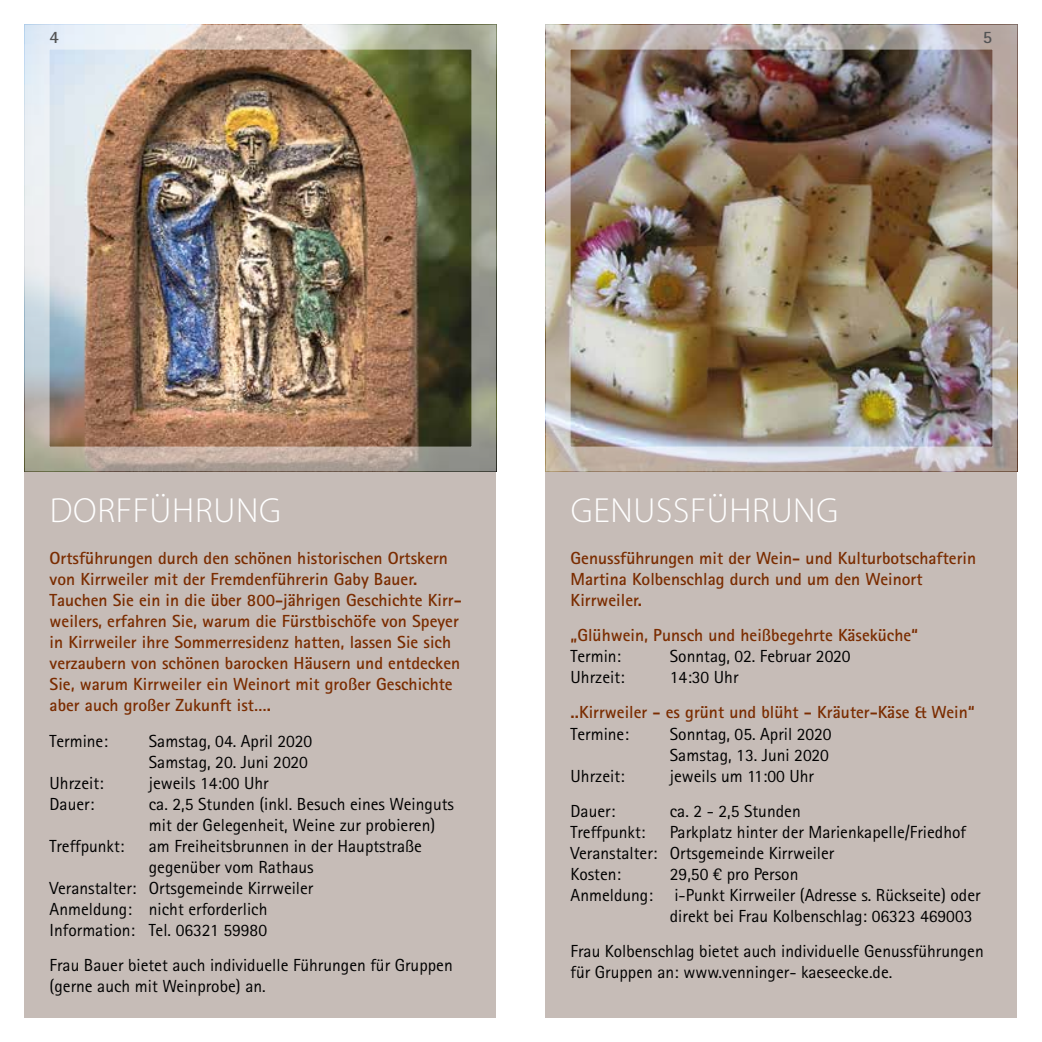
<style>
.page{position:relative;width:1042px;height:1042px;background:#fff}
.page>*{position:absolute;margin:0;border:0;box-sizing:border-box;transform-origin:0 0}
.t1{font:300 35px "Myriad Pro";letter-spacing:.02em;color:#fff}
.t2{font:17.5px/21px "Rotis Sans Serif Std";color:#000}
.t3{font:700 17.5px/21px "Rotis Sans Serif Std";color:#7a2c00}
.t4{font:700 17.5px "Rotis Sans Serif Std";color:#525354}
</style>
<div class="page">
<div style="left:546px;top:25px;width:471px;height:992px;background:#c6bcb7"></div>
<div style="left:25px;top:25px;width:471px;height:992px;background:#c6bcb7"></div>
<img style="left:51px;top:51px;width:419px;height:394px">
<img style="left:572px;top:51px;width:419px;height:394px">
<div style="left:546px;top:25px;width:471px;height:446px;border:25px solid #fff"></div>
<div style="left:25px;top:25px;width:471px;height:446px;border:25px solid #fff"></div>
<p class="t4" style="left:50px;top:26px;width:11px">4</p>
<p class="t4" style="left:983px;top:26px;width:11px">5</p>
<h1 class="t1" style="left:50px;top:490px;width:232px">DORFFÜHRUNG</h1>
<p class="t3" style="left:50px;top:548px;width:414px">Ortsführungen durch den schönen historischen Ortskern von Kirrweiler mit der Fremdenführerin Gaby Bauer.<br>Tauchen Sie ein in die über 800-jährigen Geschichte Kirr&shy;weilers, erfahren Sie, warum die Fürstbischöfe von Speyer in Kirrweiler ihre Sommerresidenz hatten, lassen Sie sich verzaubern von schönen barocken Häusern und entdecken Sie, warum Kirrweiler ein Weinort mit großer Geschichte aber auch großer Zukunft ist….</p>
<p class="t2" style="left:50px;top:730px;width:60px">Termine:</p>
<p class="t2" style="left:149px;top:730px;width:165px">Samstag, 04. April 2020<br>Samstag, 20. Juni 2020</p>
<p class="t2" style="left:50px;top:772px;width:56px">Uhrzeit:</p>
<p class="t2" style="left:149px;top:772px;width:121px">jeweils 14:00 Uhr</p>
<p class="t2" style="left:50px;top:793px;width:46px">Dauer:</p>
<p class="t2" style="left:149px;top:793px;width:307px">ca. 2,5 Stunden (inkl. Besuch eines Weinguts mit der Gelegenheit, Weine zur probieren)</p>
<p class="t2" style="left:50px;top:835px;width:76px">Treffpunkt:</p>
<p class="t2" style="left:149px;top:835px;width:275px">am Freiheitsbrunnen in der Hauptstraße</p>
<p class="t2" style="left:149px;top:856px;width:166px">gegenüber vom Rathaus</p>
<p class="t2" style="left:50px;top:877px;width:265px">Veranstalter: Ortsgemeinde Kirrweiler</p>
<p class="t2" style="left:50px;top:898px;width:219px">Anmeldung: nicht erforderlich</p>
<p class="t2" style="left:50px;top:919px;width:219px">Information: Tel. 06321 59980</p>
<p class="t2" style="left:50px;top:954px;width:405px">Frau Bauer bietet auch individuelle Führungen für Gruppen (gerne auch mit Weinprobe) an.</p>
<h1 class="t1" style="left:571px;top:490px;width:269px">GENUSSFÜHRUNG</h1>
<p class="t3" style="left:570px;top:548px;width:407px">Genussführungen mit der Wein- und Kulturbotschafterin<br>Martina Kolbenschlag durch und um den Weinort<br>Kirrweiler.</p>
<p class="t3" style="left:570px;top:625px;width:349px">„Glühwein, Punsch und heißbegehrte Käseküche“</p>
<p class="t2" style="left:570px;top:646px;width:52px">Termin:</p>
<p class="t2" style="left:670px;top:646px;width:182px">Sonntag, 02. Februar 2020</p>
<p class="t2" style="left:570px;top:667px;width:56px">Uhrzeit:</p>
<p class="t2" style="left:670px;top:667px;width:70px">14:30 Uhr</p>
<p class="t3" style="left:570px;top:702px;width:406px">..Kirrweiler - es grünt und blüht - Kräuter-Käse &amp; Wein“</p>
<p class="t2" style="left:570px;top:723px;width:60px">Termine:</p>
<p class="t2" style="left:670px;top:723px;width:163px">Sonntag, 05. April 2020<br>Samstag, 13. Juni 2020</p>
<p class="t2" style="left:570px;top:765px;width:56px">Uhrzeit:</p>
<p class="t2" style="left:670px;top:765px;width:146px">jeweils um 11:00 Uhr</p>
<p class="t2" style="left:570px;top:800px;width:46px">Dauer:</p>
<p class="t2" style="left:670px;top:800px;width:132px">ca. 2 - 2,5 Stunden</p>
<p class="t2" style="left:570px;top:821px;width:76px">Treffpunkt:</p>
<p class="t2" style="left:570px;top:821px;width:397px;text-indent:99px">Parkplatz hinter der Marienkapelle/Friedhof<br>Veranstalter: Ortsgemeinde Kirrweiler<br>Kosten:</p>
<p class="t2" style="left:670px;top:863px;width:130px">29,50 € pro Person</p>
<p class="t2" style="left:570px;top:884px;width:411px">Anmeldung: i-Punkt Kirrweiler (Adresse s. Rückseite) oder</p>
<p class="t2" style="left:670px;top:905px;width:304px">direkt bei Frau Kolbenschlag: 06323 469003</p>
<p class="t2" style="left:570px;top:940px;width:415px">Frau Kolbenschlag bietet auch individuelle Genussführungen für Gruppen an: www.venninger- kaeseecke.de.</p>
</div>
